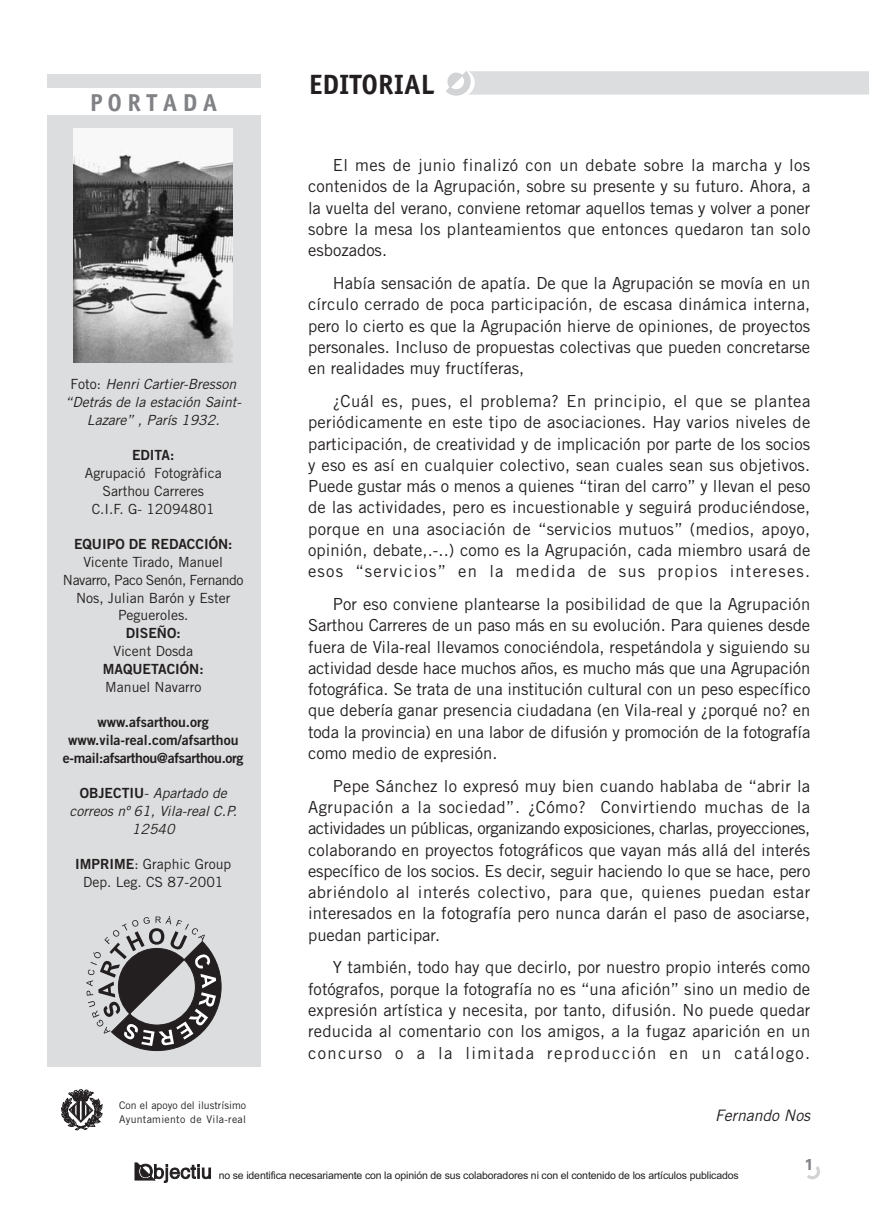
<style>
.page{position:relative;width:874px;height:1221px;background:#fff}
.page>*{position:absolute;margin:0;border:0;box-sizing:border-box;transform-origin:0 0}
.t1{font:700 28px "Officina Sans";color:#231f20}
.t2{font:700 24.5px "Officina Sans";letter-spacing:.22em;color:#808285}
.t3{font:16.62px/21.2px "Trade Gothic";letter-spacing:.01em;color:#231f20;text-align:justify}
.t4{font:italic 15.75px "Trade Gothic";color:#231f20}
.t5{font:700 15.75px "Zurich BT";color:#808285}
.t6{font:14px/17.8px "Trade Gothic";color:#231f20;text-align:center}
.t7{font:italic 14px/17.8px "Trade Gothic";color:#231f20;text-align:center}
.t8{font:14px/17.8px "Trade Gothic Bold Two";color:#231f20;text-align:center}
.t9{font:10.5px "Arial";letter-spacing:-.01em;color:#231f20}
.t10{font:10.5px/13.7px "Trade Gothic";color:#231f20}
.s1{font-style:normal}
.s2{font-family:"Trade Gothic Bold Two";font-style:normal}
.s3{font-family:"Trade Gothic Bold Two"}
</style>
<div class="page">
<div style="left:47px;top:74px;width:213px;height:992px;background:#dcddde"></div>
<svg style="left:135px;top:1162px;width:75px;height:20px"></svg>
<svg style="left:86px;top:916px;width:135px;height:134px"></svg>
<svg style="left:61px;top:1089px;width:41px;height:41px"></svg>
<img style="left:74px;top:129px;width:158px;height:233px">
<svg style="left:446px;top:71px;width:422px;height:25px;background:#dedfe0"></svg>
<div style="left:40px;top:88px;width:224px;height:27px;background:#fff"></div>
<svg style="left:807px;top:1166px;width:12px;height:13px"></svg>
<h2 class="t2" style="left:90px;top:93px;width:128px">PORTADA</h2>
<p class="t7" style="left:65px;top:376px;width:180px"><span class="s1">F o t o :</span> Henri Cartier-Bresson “Detrás de la estación Saint-<br>Lazare” , París 1932.</p>
<p class="t8" style="left:132px;top:448px;width:44px">EDITA:</p>
<p class="t6" style="left:85px;top:465px;width:138px">Agrupació Fotogràfica<br>Sarthou Carreres<br>C.I.F. G- 12094801</p>
<p class="t8" style="left:74px;top:536px;width:160px">EQUIPO DE REDACCIÓN:</p>
<p class="t6" style="left:63px;top:554px;width:182px">Vicente Tirado, Manuel<br>Navarro, Paco Senón, Fernando<br>Nos, Julian Barón y Ester<br>Pegueroles.</p>
<p class="t8" style="left:126px;top:625px;width:56px">DISEÑO:</p>
<p class="t6" style="left:113px;top:643px;width:81px">Vicent Dosda</p>
<p class="t8" style="left:103px;top:661px;width:102px">MAQUETACIÓN:</p>
<p class="t6" style="left:105px;top:679px;width:98px">Manuel Navarro</p>
<p class="t8" style="left:63px;top:714px;width:182px">www.afsarthou.org www.vila-real.com/afsarthou e-mail:afsarthou@afsarthou.org</p>
<p class="t7" style="left:69px;top:785px;width:172px"><span class="s2">OBJECTIU</span><span class="s1">-</span> Apartado de correos nº 61, Vila-real C.P.<br>12540</p>
<p class="t6" style="left:75px;top:856px;width:157px"><span class="s3">IMPRIME</span>: Graphic Group<br>Dep. Leg. CS 87-2001</p>
<p class="t10" style="left:119px;top:1099px;width:128px">Con el apoyo del ilustrísimo<br>Ayuntamiento de Vila-real</p>
<h1 class="t1" style="left:309px;top:73px;width:127px">EDITORIAL</h1>
<p class="t3" style="left:308px;top:156px;width:503px;text-indent:25px">El mes de junio finalizó con un debate sobre la marcha y los contenidos de la Agrupación, sobre su presente y su futuro. Ahora, a la vuelta del verano, conviene retomar aquellos temas y volver a poner sobre la mesa los planteamientos que entonces quedaron tan solo esbozados.</p>
<p class="t3" style="left:308px;top:274px;width:503px;text-indent:25px">Había sensación de apatía. De que la Agrupación se movía en un círculo cerrado de poca participación, de escasa dinámica interna, pero lo cierto es que la Agrupación hierve de opiniones, de proyectos personales. Incluso de propuestas colectivas que pueden concretarse en realidades muy fructíferas,</p>
<p class="t3" style="left:308px;top:392px;width:503px;text-indent:25px">¿Cuál es, pues, el problema? En principio, el que se plantea periódicamente en este tipo de asociaciones. Hay varios niveles de participación, de creatividad y de implicación por parte de los socios y eso es así en cualquier colectivo, sean cuales sean sus objetivos.<br>Puede gustar más o menos a quienes “tiran del carro” y llevan el peso de las actividades, pero es incuestionable y seguirá produciéndose, porque en una asociación de “servicios mutuos” (medios, apoyo, opinión, debate,.-..) como es la Agrupación, cada miembro usará de esos “servicios” en la medida de sus propios intereses.</p>
<p class="t3" style="left:308px;top:595px;width:503px;text-indent:25px">Por eso conviene plantearse la posibilidad de que la Agrupación Sarthou Carreres de un paso más en su evolución. Para quienes desde fuera de Vila-real llevamos conociéndola, respetándola y siguiendo su actividad desde hace muchos años, es mucho más que una Agrupación fotográfica. Se trata de una institución cultural con un peso específico que debería ganar presencia ciudadana (en Vila-real y ¿porqué no? en toda la provincia) en una labor de difusión y promoción de la fotografía como medio de expresión.</p>
<p class="t3" style="left:308px;top:776px;width:503px;text-indent:25px">Pepe Sánchez lo expresó muy bien cuando hablaba de “abrir la Agrupación a la sociedad”. ¿Cómo? Convirtiendo muchas de la actividades un públicas, organizando exposiciones, charlas, proyecciones, colaborando en proyectos fotográficos que vayan más allá del interés específico de los socios. Es decir, seguir haciendo lo que se hace, pero abriéndolo al interés colectivo, para que, quienes puedan estar interesados en la fotografía pero nunca darán el paso de asociarse, puedan participar.</p>
<p class="t3" style="left:308px;top:958px;width:503px;text-indent:25px">Y también, todo hay que decirlo, por nuestro propio interés como fotógrafos, porque la fotografía no es “una afición” sino un medio de expresión artística y necesita, por tanto, difusión. No puede quedar reducida al comentario con los amigos, a la fugaz aparición en un concurso o a la limitada reproducción en un catálogo.</p>
<p class="t4" style="left:714px;top:1109px;width:100px">Fernando Nos</p>
<p class="t9" style="left:219px;top:1170px;width:521px">no se identifica necesariamente con la opinión de sus colaboradores ni con el contenido de los artículos publicados</p>
<p class="t5" style="left:804px;top:1158px;width:10px">1</p>
</div>
